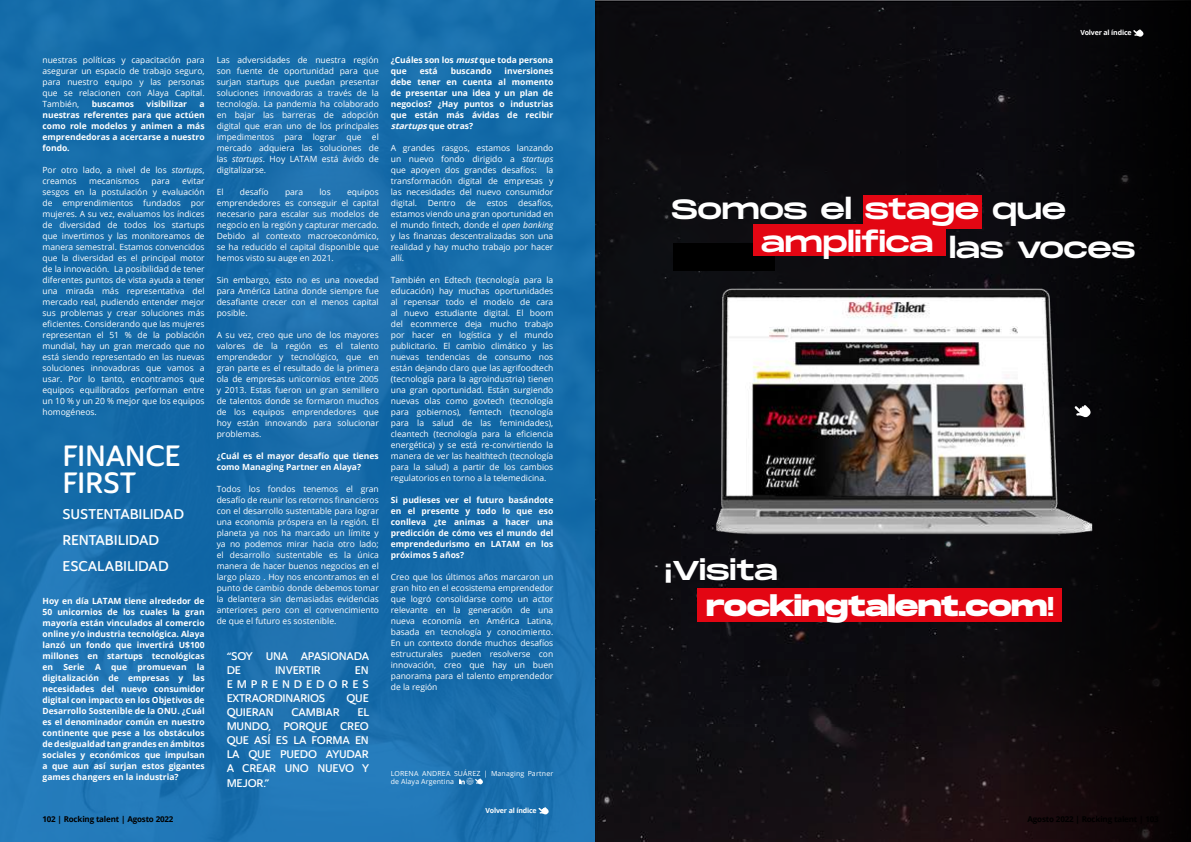
<style>
.page{position:relative;width:1191px;height:842px;background:#fff}
.page>*{position:absolute;margin:0;border:0;box-sizing:border-box;transform-origin:0 0}
.t1{font:29px/27px "Ainslie Sans Nor Dem";letter-spacing:-.01em;color:#fff}
.t2{font:27.9px/33.6px "Monument Extended";letter-spacing:-.01em;color:#fff}
.t3{font:800 27.2px "Monument Extended";color:#fff}
.t4{font:27.2px "Monument Extended";letter-spacing:-.01em;color:#fff}
.t5{font:14px/26px "Ainslie Sans Nor Dem";letter-spacing:-.005em;color:#fff}
.t6{font:11px/14px "Ainslie Sans Nor Dem";letter-spacing:-.02em;color:#fff;text-align:justify}
.t7{font:8.5px/11px "Open Sans";color:#fff;text-align:justify}
.t8{font:700 8.5px/11px "Open Sans";color:#fff;text-align:justify}
.t9{font:700 8px "Open Sans";letter-spacing:-.02em;color:#000}
.t10{font:7px/8.4px "Open Sans";letter-spacing:.02em;color:#fff}
.t11{font:700 7px "Open Sans";letter-spacing:-.02em;color:#fff}
.s1{font-style:italic}
.s2{font-weight:400}
</style>
<div class="page">
<div style="left:0;top:0;width:595px;height:842px;background:linear-gradient(to bottom,#136aa7,#1d72b1)"></div>
<svg style="left:459px;top:778px;width:24px;height:7px"></svg>
<div style="left:595px;top:0;width:595px;height:842px;background:#0d0d11"></div>
<svg style="left:906px;top:0;width:285px;height:842px"></svg>
<div style="left:697px;top:588px;width:365px;height:34px;background:#e30613"></div>
<div style="left:673px;top:244px;width:101px;height:27px;background:#000"></div>
<img style="left:706px;top:279px;width:395px;height:270px">
<svg style="left:1074px;top:405px;width:17px;height:13px"></svg>
<div style="left:753px;top:224px;width:192px;height:32px;background:#e30613"></div>
<div style="left:863px;top:196px;width:118px;height:33px;background:#e30613"></div>
<svg style="left:538px;top:807px;width:11px;height:8px"></svg>
<svg style="left:1133px;top:29px;width:11px;height:8px"></svg>
<p class="t7" style="left:43px;top:54px;width:164px">nuestras políticas y capacitación para asegurar un espacio de trabajo seguro, para nuestro equipo y las personas que se relacionen con Alaya Capital.<br>También,</p>
<p class="t8" style="left:92px;top:98px;width:44px">buscamos</p>
<p class="t8" style="left:147px;top:98px;width:42px">visibilizar</p>
<p class="t8" style="left:43px;top:98px;width:164px;text-indent:157px">a nuestras referentes para que actúen como role modelos y animen a más emprendedoras a acercarse a nuestro fondo.</p>
<p class="t7" style="left:43px;top:164px;width:164px">Por otro lado, a nivel de los <span class="s1">startups</span>, creamos</p>
<p class="t7" style="left:43px;top:175px;width:164px;text-indent:140px">evitar sesgos en la postulación y evaluación de emprendimientos fundados por mujeres. A su vez, evaluamos los índices de diversidad de todos los startups que invertimos y las monitoreamos de manera semestral. Estamos convencidos que la diversidad es el principal motor de la innovación. La posibilidad de tener diferentes puntos de vista ayuda a tener una mirada más representativa del mercado real, pudiendo entender mejor sus problemas y crear soluciones más eficientes. Considerando que las mujeres representan el 51 % de la población mundial, hay un gran mercado que no está siendo representado en las nuevas soluciones innovadoras que vamos a usar. Por lo tanto, encontramos que equipos equilibrados performan entre un 10 % y un 20 % mejor que los equipos homogéneos.</p>
<h1 class="t1" style="left:63px;top:443px;width:120px">FINANCE<br>FIRST</h1>
<h3 class="t5" style="left:63px;top:502px;width:123px">SUSTENTABILIDAD<br>RENTABILIDAD<br>ESCALABILIDAD</h3>
<p class="t8" style="left:43px;top:595px;width:164px">Hoy en día LATAM tiene alrededor de 50 unicornios de los cuales la gran mayoría están vinculados al comercio online y/o industria tecnológica. Alaya lanzó un fondo que invertirá U$100 millones en startups tecnológicas en Serie A que promuevan la digitalización de empresas y las necesidades del nuevo consumidor digital con impacto en los Objetivos de Desarrollo Sostenible de la ONU. ¿Cuál es el denominador común en nuestro continente que pese a los obstáculos de desigualdad tan grandes en ámbitos sociales y económicos que impulsan a que aun así surjan estos gigantes games changers en la industria?</p>
<p class="t7" style="left:89px;top:175px;width:51px">mecanismos</p>
<p class="t7" style="left:152px;top:175px;width:20px">para</p>
<p class="t9" style="left:42px;top:813px;width:133px">102 | Rocking talent | Agosto 2022</p>
<p class="t7" style="left:217px;top:54px;width:164px">Las adversidades de nuestra región son fuente de oportunidad para que surjan startups que puedan presentar soluciones innovadoras a través de la tecnología. La pandemia ha colaborado en bajar las barreras de adopción digital que eran uno de los principales impedimentos para lograr que el mercado adquiera las soluciones de las <span class="s1">startups</span>. Hoy LATAM está ávido de digitalizarse.</p>
<p class="t7" style="left:217px;top:186px;width:8px">El</p>
<p class="t7" style="left:240px;top:186px;width:30px">desafío</p>
<p class="t7" style="left:285px;top:186px;width:20px">para</p>
<p class="t7" style="left:319px;top:186px;width:13px">los</p>
<p class="t7" style="left:217px;top:186px;width:164px;text-indent:130px">equipos emprendedores es conseguir el capital necesario para escalar sus modelos de negocio en la región y capturar mercado.<br>Debido al contexto macroeconómico, se ha reducido el capital disponible que hemos visto su auge en 2021.</p>
<p class="t7" style="left:217px;top:274px;width:164px">Sin embargo, esto no es una novedad para América Latina donde siempre fue desafiante crecer con el menos capital posible.</p>
<p class="t7" style="left:217px;top:329px;width:164px">A su vez, creo que uno de los mayores valores de la región es el talento emprendedor y tecnológico, que en gran parte es el resultado de la primera ola de empresas unicornios entre 2005 y 2013. Estas fueron un gran semillero de talentos donde se formaron muchos de los equipos emprendedores que hoy están innovando para solucionar problemas.</p>
<p class="t8" style="left:217px;top:450px;width:164px">¿Cuál es el mayor desafío que tienes como Managing Partner en Alaya?</p>
<p class="t7" style="left:217px;top:483px;width:164px">Todos los fondos tenemos el gran desafío de reunir los retornos financieros con el desarrollo sustentable para lograr una economía próspera en la región. El planeta ya nos ha marcado un límite y ya no podemos mirar hacia otro lado; el desarrollo sustentable es la única manera de hacer buenos negocios en el largo plazo . Hoy nos encontramos en el punto de cambio donde debemos tomar la delantera sin demasiadas evidencias anteriores pero con el convencimiento de que el futuro es sostenible.</p>
<p class="t6" style="left:227px;top:650px;width:144px">“SOY UNA APASIONADA<br>DE</p>
<p class="t6" style="left:227px;top:664px;width:144px;text-indent:128px">EN EMPRENDEDORES EXTRAORDINARIOS</p>
<p class="t6" style="left:275px;top:664px;width:47px">INVERTIR</p>
<p class="t6" style="left:346px;top:692px;width:24px">QUE</p>
<p class="t6" style="left:227px;top:706px;width:48px">QUIERAN</p>
<p class="t6" style="left:291px;top:706px;width:50px">CAMBIAR</p>
<p class="t6" style="left:227px;top:706px;width:144px;text-indent:131px">EL MUNDO, PORQUE CREO QUE ASÍ ES LA FORMA EN LA QUE PUEDO AYUDAR A CREAR UNO NUEVO Y</p>
<p class="t6" style="left:227px;top:777px;width:44px">MEJOR.”</p>
<p class="t8" style="left:391px;top:54px;width:164px">¿Cuáles son los <span class="s1">must</span>que toda persona que</p>
<p class="t8" style="left:420px;top:65px;width:20px">está</p>
<p class="t8" style="left:451px;top:65px;width:42px">buscando</p>
<p class="t8" style="left:391px;top:65px;width:164px;text-indent:114px">inversiones debe tener en cuenta al momento de presentar una idea y un plan de negocios? ¿Hay puntos o industrias que están más ávidas de recibir <span class="s1">startups</span>q u e o t r a s?</p>
<p class="t7" style="left:391px;top:142px;width:164px">A grandes rasgos, estamos lanzando un nuevo fondo dirigido a <span class="s1">startups </span>que apoyen dos grandes desafíos: la transformación digital de empresas y las necesidades del nuevo consumidor digital. Dentro de estos desafíos, estamos viendo una gran oportunidad en el mundo fintech, donde el <span class="s1">open banking </span>y las finanzas descentralizadas son una realidad y hay mucho trabajo por hacer allí.</p>
<p class="t7" style="left:391px;top:274px;width:164px">También en Edtech (tecnología para la educación) hay muchas oportunidades al repensar todo el modelo de cara al nuevo estudiante digital. El boom del ecommerce deja mucho trabajo por hacer en logística y el mundo publicitario. El cambio climático y las nuevas tendencias de consumo nos están dejando claro que las agrifoodtech (tecnología para la agroindustria) tienen una gran oportunidad. Están surgiendo nuevas olas como govtech (tecnología para gobiernos), femtech (tecnología para la salud de las feminidades), cleantech (tecnología para la eficiencia energética) y se está re-convirtiendo la manera de ver las healthtech (tecnología para la salud) a partir de los cambios regulatorios en torno a la telemedicina.</p>
<p class="t8" style="left:391px;top:494px;width:164px">Si pudieses ver el futuro basándote en el presente y todo lo que eso conlleva ¿te animas a hacer una predicción de cómo ves el mundo del emprendedurismo en LATAM en los próximos 5 años?</p>
<p class="t7" style="left:391px;top:571px;width:164px">Creo que los últimos años marcaron un gran hito en el ecosistema emprendedor que logró consolidarse como un actor relevante en la generación de una nueva economía en América Latina, basada en tecnología y conocimiento.<br>En un contexto donde muchos desafíos estructurales pueden resolverse con innovación, creo que hay un buen panorama para el talento emprendedor de la región</p>
<p class="t10" style="left:391px;top:769px;width:164px">LORENA ANDREA SUÁREZ | Managing Partner de Alaya Argentina</p>
<p class="t11" style="left:485px;top:805px;width:53px">Volver al índice</p>
<p class="t11" style="left:1080px;top:28px;width:53px">Volver al índice</p>
<h2 class="t2" style="left:761px;top:191px;width:376px;text-indent:-90px">Somos el stage que amplifica las voces</h2>
<h3 class="t4" style="left:665px;top:551px;width:115px">¡Visita</h3>
<h3 class="t3" style="left:706px;top:586px;width:349px">rockingtalent.com<span class="s2">!</span></h3>
</div>
